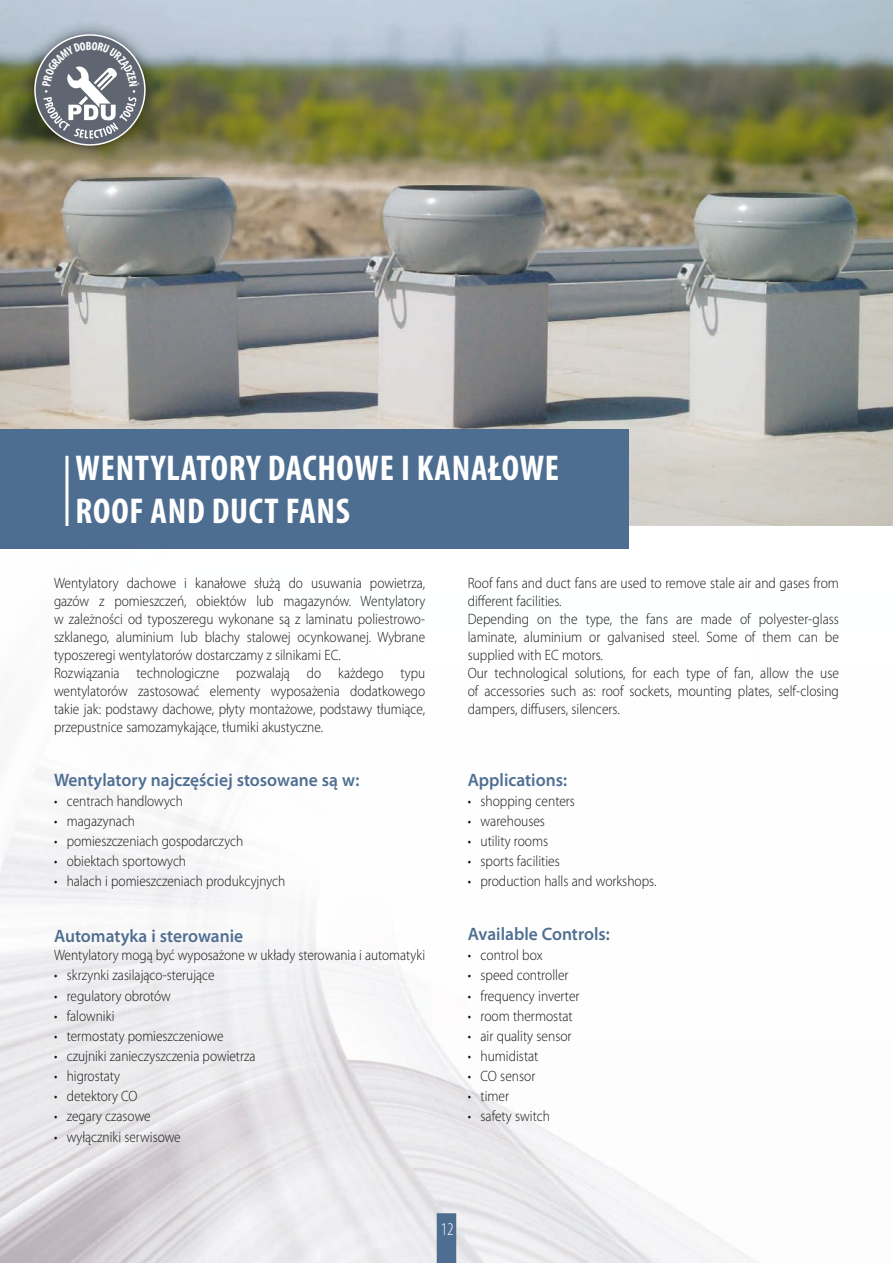
<style>
.page{position:relative;width:893px;height:1263px;background:#fff}
.page>*{position:absolute;margin:0;border:0;box-sizing:border-box;transform-origin:0 0}
.t1{font:700 condensed 36px/43.2px "Myriad Pro";letter-spacing:.02em;color:#fff}
.t2{font:600 semi-expanded 18px "Myriad Pro";color:#4e6e91;scale:.9 1}
.t3{font:300 condensed 18px "Myriad Pro";color:#fff}
.t4{font:300 15px/18px "Myriad Pro";color:#131413;scale:.89 1}
.t5{font:300 15px/18px "Myriad Pro";color:#131413;scale:.9 1}
</style>
<div class="page">
<img style="left:0;top:0;width:893px;height:1263px">
<div style="left:0;top:429px;width:629px;height:120px;background:#4e6e91"></div>
<hr style="left:65px;top:456px;width:3px;height:70px;background:#fff">
<img style="left:20px;top:20px;width:140px;height:140px">
<svg style="left:35px;top:35px;width:110px;height:110px"></svg>
<div style="left:34px;top:34px;width:112px;height:112px;border:2px solid #fff;border-radius:50%"></div>
<div style="left:437px;top:1213px;width:19px;height:50px;background:#4e6e91"></div>
<svg style="left:42px;top:41px;width:97px;height:98px;background:#7f858d"></svg>
<h1 class="t1" style="left:76px;top:446px;width:485px">WENTYLATORY DACHOWE I KANAŁOWE<br>ROOF AND DUCT FANS</h1>
<p class="t4" style="left:54px;top:574px;width:419px">Wentylatory dachowe i kanałowe służą do usuwania powietrza, gazów z pomieszczeń, obiektów lub magazynów. Wentylatory w zależności od typoszeregu wykonane są z laminatu poliestrowo&shy;szklanego, aluminium lub blachy stalowej ocynkowanej. Wybrane typoszeregi wentylatorów dostarczamy z silnikami EC.<br>Rozwiązania technologiczne pozwalają do każdego typu wentylatorów zastosować elementy wyposażenia dodatkowego takie jak: podstawy dachowe, płyty montażowe, podstawy tłumiące, przepustnice samozamykające, tłumiki akustyczne.</p>
<p class="t2" style="left:54px;top:769px;width:341px">Wentylatory najczęściej stosowane są w:</p>
<p class="t4" style="left:54px;top:792px;width:146px">• centrach handlowych</p>
<p class="t4" style="left:54px;top:812px;width:93px">• magazynach</p>
<p class="t4" style="left:54px;top:832px;width:214px">• pomieszczeniach gospodarczych</p>
<p class="t4" style="left:54px;top:852px;width:150px">• obiektach sportowych</p>
<p class="t4" style="left:54px;top:872px;width:262px">• halach i pomieszczeniach produkcyjnych</p>
<p class="t2" style="left:54px;top:926px;width:212px">Automatyka i sterowanie</p>
<p class="t4" style="left:54px;top:946px;width:419px">Wentylatory mogą być wyposażone w układy sterowania i automatyki</p>
<p class="t4" style="left:54px;top:967px;width:182px">• skrzynki zasilająco-sterujące</p>
<p class="t4" style="left:54px;top:987px;width:133px">• regulatory obrotów</p>
<p class="t4" style="left:54px;top:1007px;width:69px">• falowniki</p>
<p class="t4" style="left:54px;top:1027px;width:192px">• termostaty pomieszczeniowe</p>
<p class="t4" style="left:54px;top:1047px;width:228px">• czujniki zanieczyszczenia powietrza</p>
<p class="t4" style="left:54px;top:1067px;width:76px">• higrostaty</p>
<p class="t4" style="left:54px;top:1087px;width:95px">• detektory CO</p>
<p class="t4" style="left:54px;top:1107px;width:110px">• zegary czasowe</p>
<p class="t4" style="left:54px;top:1128px;width:144px">• wyłączniki serwisowe</p>
<p class="t5" style="left:468px;top:574px;width:414px">Roof fans and duct fans are used to remove stale air and gases from different facilities.<br>Depending on the type, the fans are made of polyester-glass laminate, aluminium or galvanised steel. Some of them can be supplied with EC motors.<br>Our technological solutions, for each type of fan, allow the use of accessories such as: roof sockets, mounting plates, self-closing dampers, diffusers, silencers.</p>
<p class="t2" style="left:468px;top:769px;width:112px">Applications:</p>
<p class="t5" style="left:468px;top:792px;width:121px">• shopping centers</p>
<p class="t5" style="left:468px;top:812px;width:87px">• warehouses</p>
<p class="t5" style="left:468px;top:832px;width:91px">• utility rooms</p>
<p class="t5" style="left:468px;top:852px;width:104px">• sports facilities</p>
<p class="t5" style="left:468px;top:872px;width:211px">• production halls and workshops.</p>
<p class="t2" style="left:468px;top:924px;width:159px">Available Controls:</p>
<p class="t5" style="left:468px;top:946px;width:85px">• control box</p>
<p class="t5" style="left:468px;top:967px;width:114px">• speed controller</p>
<p class="t5" style="left:468px;top:987px;width:126px">• frequency inverter</p>
<p class="t5" style="left:468px;top:1007px;width:118px">• room thermostat</p>
<p class="t5" style="left:468px;top:1027px;width:117px">• air quality sensor</p>
<p class="t5" style="left:468px;top:1047px;width:80px">• humidistat</p>
<p class="t5" style="left:468px;top:1067px;width:77px">• CO sensor</p>
<p class="t5" style="left:468px;top:1087px;width:47px">• timer</p>
<p class="t5" style="left:468px;top:1107px;width:93px">• safety switch</p>
<p class="t3" style="left:441px;top:1220px;width:14px">12</p>
</div>
